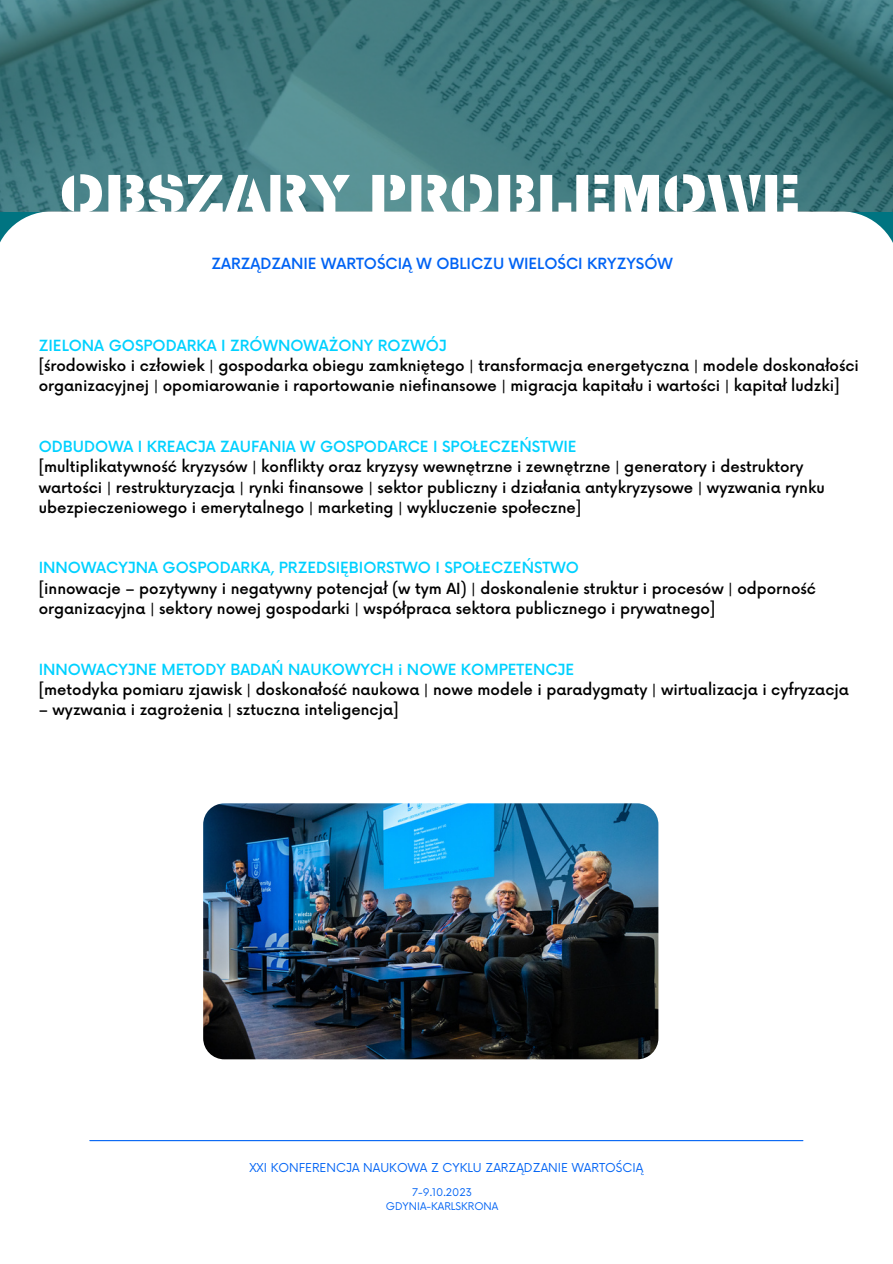
<style>
.page{position:relative;width:893px;height:1264px;background:#fff}
.page>*{position:absolute;margin:0;border:0;box-sizing:border-box;transform-origin:0 0}
.t1{font:54px "Archicoco";color:#fff}
.t2{font:500 15px/20.2px "Now";color:#000}
.t3{font:500 15px "Now";color:#00d1ff}
.t4{font:500 15px "Now";color:#0063f4}
.t5{font:12px "Now";color:#0063f4}
.t6{font:10.35px "Now";color:#0063f4}
</style>
<div class="page">
<hr style="left:90px;top:1139px;width:712px;height:2px;background:#0063f4">
<img style="left:0;top:0;width:892px;height:211px">
<img style="left:203px;top:803px;width:455px;height:256px;border-radius:21px">
<p class="t1" style="left:59px;top:153px;width:742px">OBSZARY PROBLEMOWE</p>
<p class="t4" style="left:211px;top:255px;width:463px">ZARZĄDZANIE WARTOŚCIĄ W OBLICZU WIELOŚCI KRYZYSÓW</p>
<p class="t3" style="left:39px;top:337px;width:409px">ZIELONA GOSPODARKA I ZRÓWNOWAŻONY ROZWÓJ</p>
<p class="t2" style="left:39px;top:356px;width:821px">[środowisko i człowiek | gospodarka obiegu zamkniętego | transformacja energetyczna | modele doskonałości organizacyjnej | opomiarowanie i raportowanie niefinansowe | migracja kapitału i wartości | kapitał ludzki]</p>
<p class="t3" style="left:39px;top:438px;width:539px">ODBUDOWA I KREACJA ZAUFANIA W GOSPODARCE I SPOŁECZEŃSTWIE</p>
<p class="t2" style="left:39px;top:457px;width:787px">[multiplikatywność kryzysów | konflikty oraz kryzysy wewnętrzne i zewnętrzne | generatory i destruktory wartości | restrukturyzacja | rynki finansowe | sektor publiczny i działania antykryzysowe | wyzwania rynku ubezpieczeniowego i emerytalnego | marketing | wykluczenie społeczne]</p>
<p class="t3" style="left:39px;top:560px;width:541px">INNOWACYJNA GOSPODARKA, PRZEDSIĘBIORSTWO I SPOŁECZEŃSTWO</p>
<p class="t2" style="left:39px;top:579px;width:778px">[innowacje – pozytywny i negatywny potencjał (w tym AI) | doskonalenie struktur i procesów | odporność organizacyjna | sektory nowej gospodarki | współpraca sektora publicznego i prywatnego]</p>
<p class="t3" style="left:39px;top:661px;width:537px">INNOWACYJNE METODY BADAŃ NAUKOWYCH i NOWE KOMPETENCJE</p>
<p class="t2" style="left:39px;top:680px;width:811px">[metodyka pomiaru zjawisk | doskonałość naukowa | nowe modele i paradygmaty | wirtualizacja i cyfryzacja</p>
<p class="t2" style="left:39px;top:700px;width:361px">– wyzwania i zagrożenia | sztuczna inteligencja]</p>
<p class="t5" style="left:249px;top:1161px;width:395px">XXI KONFERENCJA NAUKOWA Z CYKLU ZARZĄDZANIE WARTOŚCIĄ</p>
<p class="t6" style="left:412px;top:1186px;width:61px">7-9.10.2023</p>
<p class="t6" style="left:386px;top:1200px;width:114px">GDYNIA-KARLSKRONA</p>
</div>
